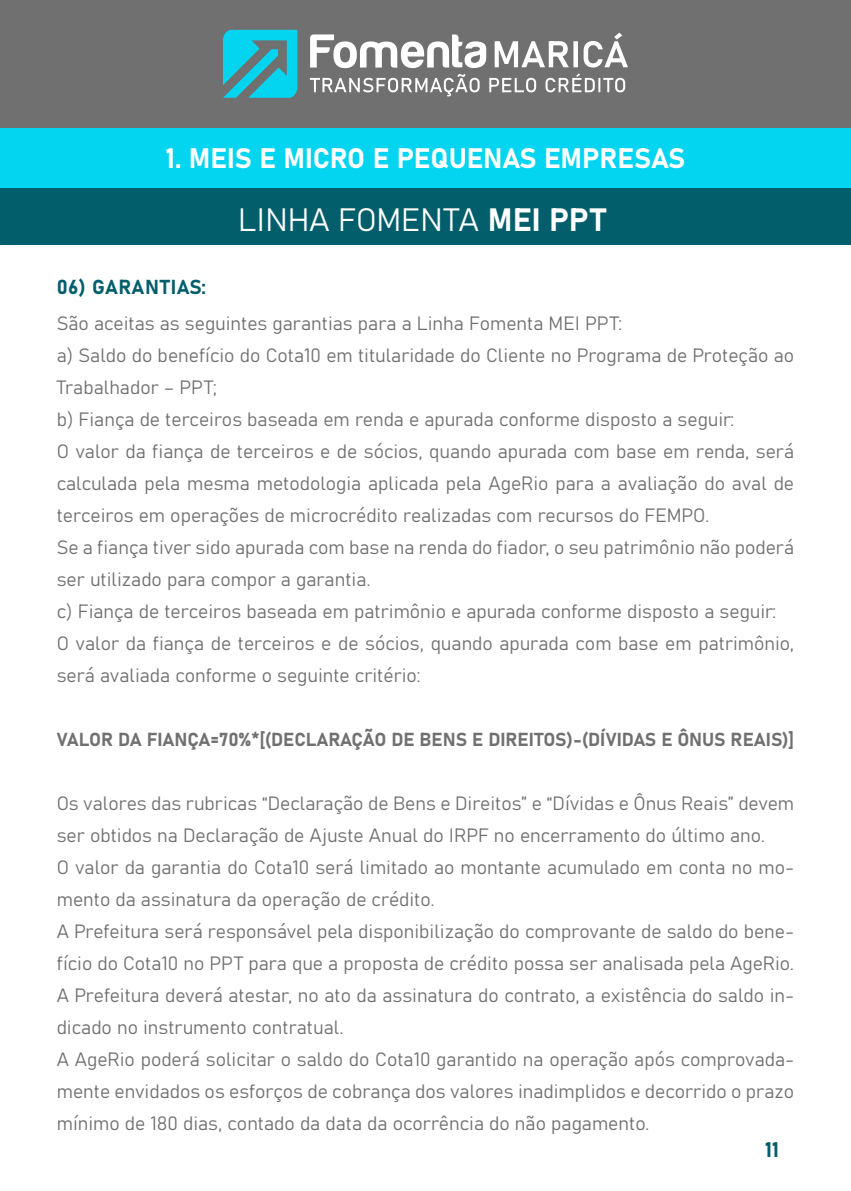
<style>
.page{position:relative;width:851px;height:1191px;background:#fff}
.page>*{position:absolute;margin:0;border:0;box-sizing:border-box;transform-origin:0 0}
.t1{font:32px "Bahnschrift";color:#fff}
.t2{font:27.8px "Bahnschrift";color:#fff}
.t3{font:20.8px "Bahnschrift";color:#025e6b}
.t4{font:20px "Bahnschrift";letter-spacing:.025em;color:#025e6b}
.t5{font:19px/32px "Bahnschrift";color:#717070}
.t6{font:18.6px "Bahnschrift";color:#717070}
</style>
<div class="page">
<div style="left:0;top:128px;width:850px;height:61px;background:#03d5f1"></div>
<div style="left:0;top:0;width:850px;height:128px;background:#707070"></div>
<svg style="left:223px;top:30px;width:74px;height:68px"></svg>
<svg style="left:310px;top:33px;width:318px;height:63px"></svg>
<div style="left:0;top:189px;width:850px;height:56px;background:#025e6b"></div>
<h2 class="t2" style="left:166px;top:137px;width:521px">1. MEIS E MICRO E PEQUENAS EMPRESAS</h2>
<h1 class="t1" style="left:238px;top:196px;width:369px">LINHA FOMENTA MEI PPT</h1>
<p class="t4" style="left:57px;top:271px;width:151px">06) GARANTIAS:</p>
<p class="t5" style="left:57px;top:306px;width:739px">São aceitas as seguintes garantias para a Linha Fomenta MEI PPT:<br>a) Saldo do benefício do Cota10 em titularidade do Cliente no Programa de Proteção ao Trabalhador – PPT;<br>b) Fiança de terceiros baseada em renda e apurada conforme disposto a seguir:<br>O valor da fiança de terceiros e de sócios, quando apurada com base em renda, será calculada pela mesma metodologia aplicada pela AgeRio para a avaliação do aval de terceiros em operações de microcrédito realizadas com recursos do FEMPO.<br>Se a fiança tiver sido apurada com base na renda do fiador, o seu patrimônio não poderá ser utilizado para compor a garantia.<br>c) Fiança de terceiros baseada em patrimônio e apurada conforme disposto a seguir:<br>O valor da fiança de terceiros e de sócios, quando apurada com base em patrimônio, será avaliada conforme o seguinte critério:</p>
<p class="t6" style="left:57px;top:725px;width:739px">VALOR DA FIANÇA=70%*[(DECLARAÇÃO DE BENS E DIREITOS)-(DÍVIDAS E ÔNUS REAIS)]</p>
<p class="t5" style="left:57px;top:786px;width:739px">Os valores das rubricas “Declaração de Bens e Direitos” e “Dívidas e Ônus Reais” devem ser obtidos na Declaração de Ajuste Anual do IRPF no encerramento do último ano.<br>O valor da garantia do Cota10 será limitado ao montante acumulado em conta no mo&shy;mento da assinatura da operação de crédito.<br>A Prefeitura será responsável pela disponibilização do comprovante de saldo do bene&shy;fício do Cota10 no PPT para que a proposta de crédito possa ser analisada pela AgeRio.<br>A Prefeitura deverá atestar, no ato da assinatura do contrato, a existência do saldo in&shy;dicado no instrumento contratual.<br>A AgeRio poderá solicitar o saldo do Cota10 garantido na operação após comprovada&shy;mente envidados os esforços de cobrança dos valores inadimplidos e decorrido o prazo mínimo de 180 dias, contado da data da ocorrência do não pagamento.</p>
<p class="t3" style="left:765px;top:1133px;width:15px">11</p>
</div>
